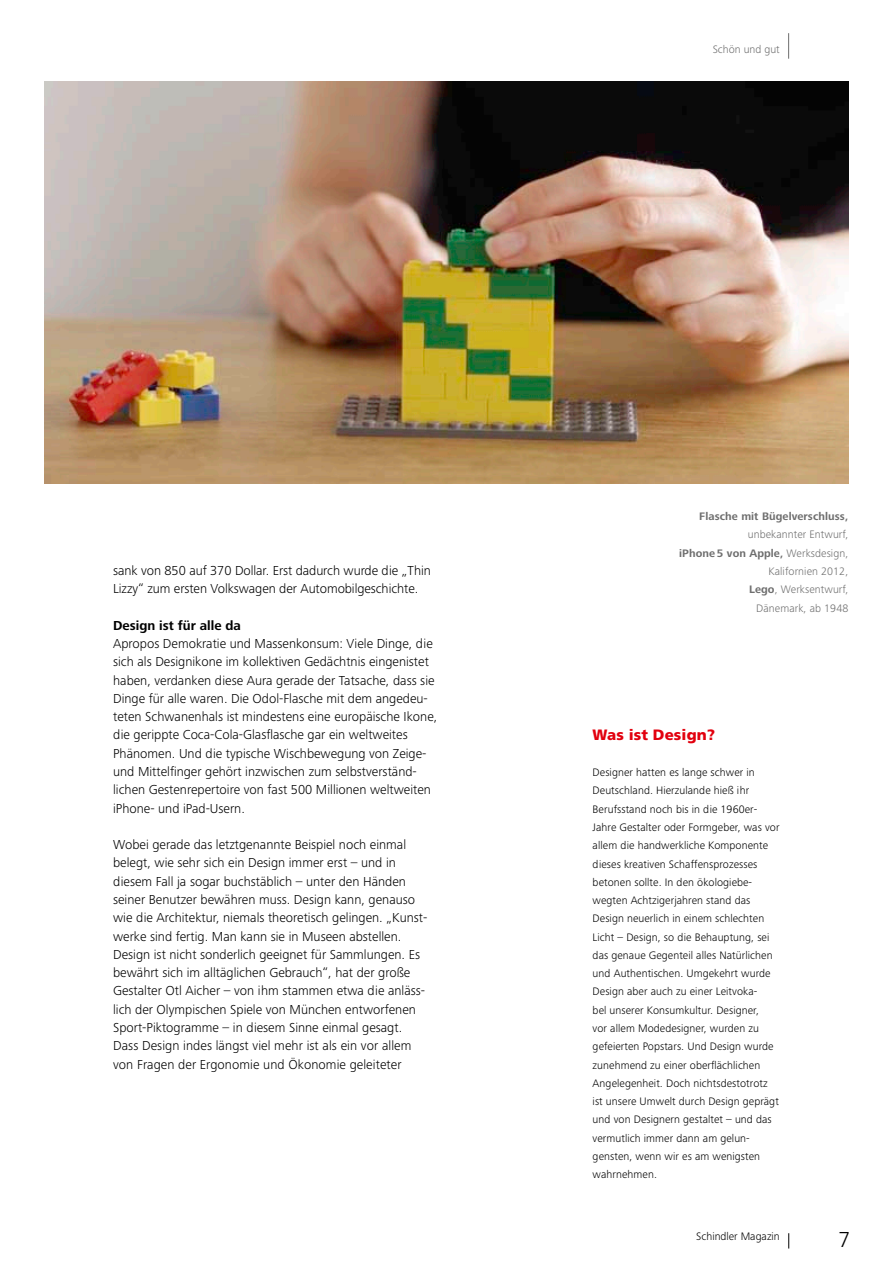
<style>
.page{position:relative;width:893px;height:1263px;background:#fff}
.page>*{position:absolute;margin:0;border:0;box-sizing:border-box;transform-origin:0 0}
.t1{font:300 22.5px "Frutiger Next Pro";color:#000}
.t2{font:900 15px "Frutiger";letter-spacing:.005em;color:#e2000e}
.t3{font:300 13.5px/18.3px "Frutiger Next Pro";color:#000}
.t4{font:700 13.5px "Frutiger Next Pro";color:#000}
.t5{font:300 11.25px/18.3px "Frutiger Next Pro";letter-spacing:.005em;color:#000}
.t6{font:300 11.25px/18.3px "Frutiger Next Pro";letter-spacing:.005em;color:#6e6e6e;text-align:right}
.t7{font:700 11.25px "Frutiger Next Pro";letter-spacing:.005em;color:#6e6e6e}
.s1{font-weight:700}
</style>
<div class="page">
<img style="left:45px;top:81px;width:803px;height:402px">
<svg style="left:788px;top:1233px;width:1px;height:15px"></svg>
<svg style="left:788px;top:33px;width:1px;height:26px"></svg>
<p class="t6" style="left:713px;top:40px;width:69px">Schön und gut</p>
<p class="t3" style="left:113px;top:561px;width:319px">sank von 850 auf 370 Dollar. Erst dadurch wurde die „Thin<br>Lizzy“ zum ersten Volkswagen der Automobilgeschichte.</p>
<p class="t4" style="left:113px;top:617px;width:129px">Design ist für alle da</p>
<p class="t3" style="left:113px;top:634px;width:326px">Apropos Demokratie und Massenkonsum: Viele Dinge, die sich als Designikone im kollektiven Gedächtnis eingenistet haben, verdanken diese Aura gerade der Tatsache, dass sie Dinge für alle waren. Die Odol-Flasche mit dem angedeu&shy;teten Schwanenhals ist mindestens eine europäische Ikone, die gerippte Coca-Cola-Glasflasche gar ein weltweites Phänomen. Und die typische Wischbewegung von Zeige&shy;und Mittelfinger gehört inzwischen zum selbstverständ&shy;lichen Gestenrepertoire von fast 500 Millionen weltweiten iPhone- und iPad-Usern.</p>
<p class="t3" style="left:113px;top:835px;width:316px">Wobei gerade das letztgenannte Beispiel noch einmal belegt, wie sehr sich ein Design immer erst – und in diesem Fall ja sogar buchstäblich – unter den Händen seiner Benutzer bewähren muss. Design kann, genauso wie die Architektur, niemals theoretisch gelingen. „Kunst&shy;werke sind fertig. Man kann sie in Museen abstellen.<br>Design ist nicht sonderlich geeignet für Sammlungen. Es bewährt sich im alltäglichen Gebrauch“, hat der große Gestalter Otl Aicher – von ihm stammen etwa die anläss&shy;lich der Olympischen Spiele von München entworfenen Sport-Piktogramme – in diesem Sinne einmal gesagt.<br>Dass Design indes längst viel mehr ist als ein vor allem von Fragen der Ergonomie und Ökonomie geleiteter</p>
<p class="t7" style="left:699px;top:510px;width:151px">Flasche mit Bügelverschluss,</p>
<p class="t6" style="left:679px;top:525px;width:171px">unbekannter Entwurf,<br><span class="s1">iPhone5 von Apple,</span> Werksdesign,<br>Kalifornien 2012,<br><span class="s1">Lego</span>, Werksentwurf,<br>Dänemark, ab 1948</p>
<p class="t2" style="left:593px;top:725px;width:124px">Was ist Design?</p>
<p class="t5" style="left:593px;top:763px;width:188px">Designer hatten es lange schwer in Deutschland. Hierzulande hieß ihr Berufsstand noch bis in die 1960er-Jahre Gestalter oder Formgeber, was vor allem die handwerkliche Komponente dieses kreativen Schaffensprozesses betonen sollte. In den ökologiebe&shy;wegten Achtzigerjahren stand das Design neuerlich in einem schlechten Licht – Design, so die Behauptung, sei das genaue Gegenteil alles Natürlichen und Authentischen. Umgekehrt wurde Design aber auch zu einer Leitvoka-<br>bel unserer Konsumkultur. Designer,<br>vor allem Modedesigner, wurden zu gefeierten Popstars. Und Design wurde zunehmend zu einer oberflächlichen Angelegenheit. Doch nichtsdestotrotz ist unsere Umwelt durch Design geprägt und von Designern gestaltet – und das vermutlich immer dann am gelun&shy;gensten, wenn wir es am wenigsten wahrnehmen.</p>
<p class="t5" style="left:696px;top:1227px;width:85px">Schindler Magazin</p>
<h1 class="t1" style="left:838px;top:1227px;width:13px">7</h1>
</div>
